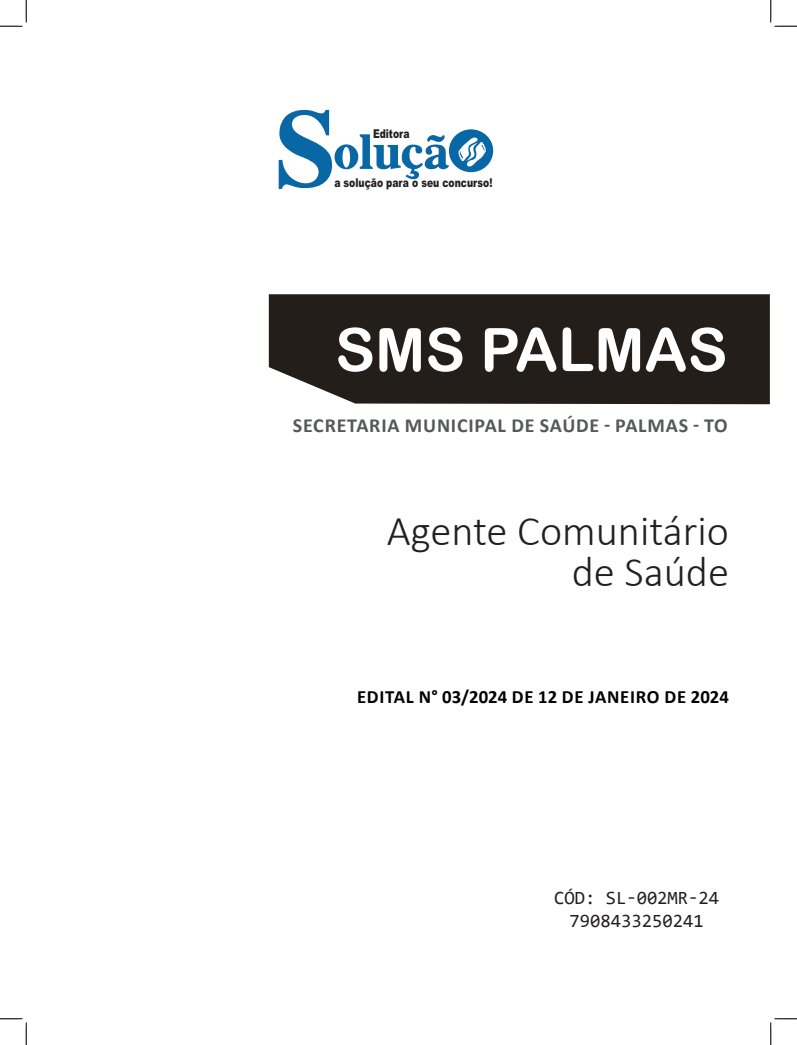
<style>
.page{position:relative;width:797px;height:1045px;background:#fff}
.page>*{position:absolute;margin:0;border:0;box-sizing:border-box;transform-origin:0 0}
.TÍTULO{font:60px "Arial Rounded MT Bold";color:#fff}
.CARGO{font:300 42.5px "Calibri";color:#231f20}
.SUBTÍTULO{font:700 20px "Calibri";letter-spacing:.04em;color:#57585a}
.EDITAL{font:700 18.75px "Calibri";letter-spacing:.035em;color:#000}
.SKU_CÓD{font:18.75px "Consolas";color:#231f20}
.t1{font:900 12.12px "Arial";color:#231f20;scale:.76 1}
</style>
<div class="page">
<div style="left:269px;top:294px;width:500px;height:110px;background:#241e1b"></div>
<svg style="left:279px;top:110px;width:214px;height:79px"></svg>
<svg style="left:0;top:0;width:27px;height:27px"></svg>
<svg style="left:0;top:1018px;width:27px;height:27px"></svg>
<svg style="left:770px;top:0;width:27px;height:27px"></svg>
<svg style="left:770px;top:1018px;width:27px;height:27px"></svg>
<p class="t1" style="left:373px;top:125px;width:50px">Editora</p>
<p class="t1" style="left:334px;top:174px;width:210px">a solução para o seu concurso!</p>
<p class="TÍTULO" style="left:335px;top:314px;width:394px">SMS PALMAS</p>
<p class="SUBTÍTULO" style="left:293px;top:411px;width:436px">SECRETARIA MUNICIPAL DE SAÚDE - PALMAS - TO</p>
<p class="CARGO" style="left:387px;top:504px;width:344px">Agente Comunitário</p>
<p class="CARGO" style="left:572px;top:545px;width:159px">de Saúde</p>
<p class="EDITAL" style="left:357px;top:683px;width:373px">EDITAL N° 03/2024 DE 12 DE JANEIRO DE 2024</p>
<p class="SKU_CÓD" style="left:554px;top:885px;width:166px">CÓD: SL-002MR-24</p>
<p class="SKU_CÓD" style="left:569px;top:907px;width:136px">7908433250241</p>
</div>
